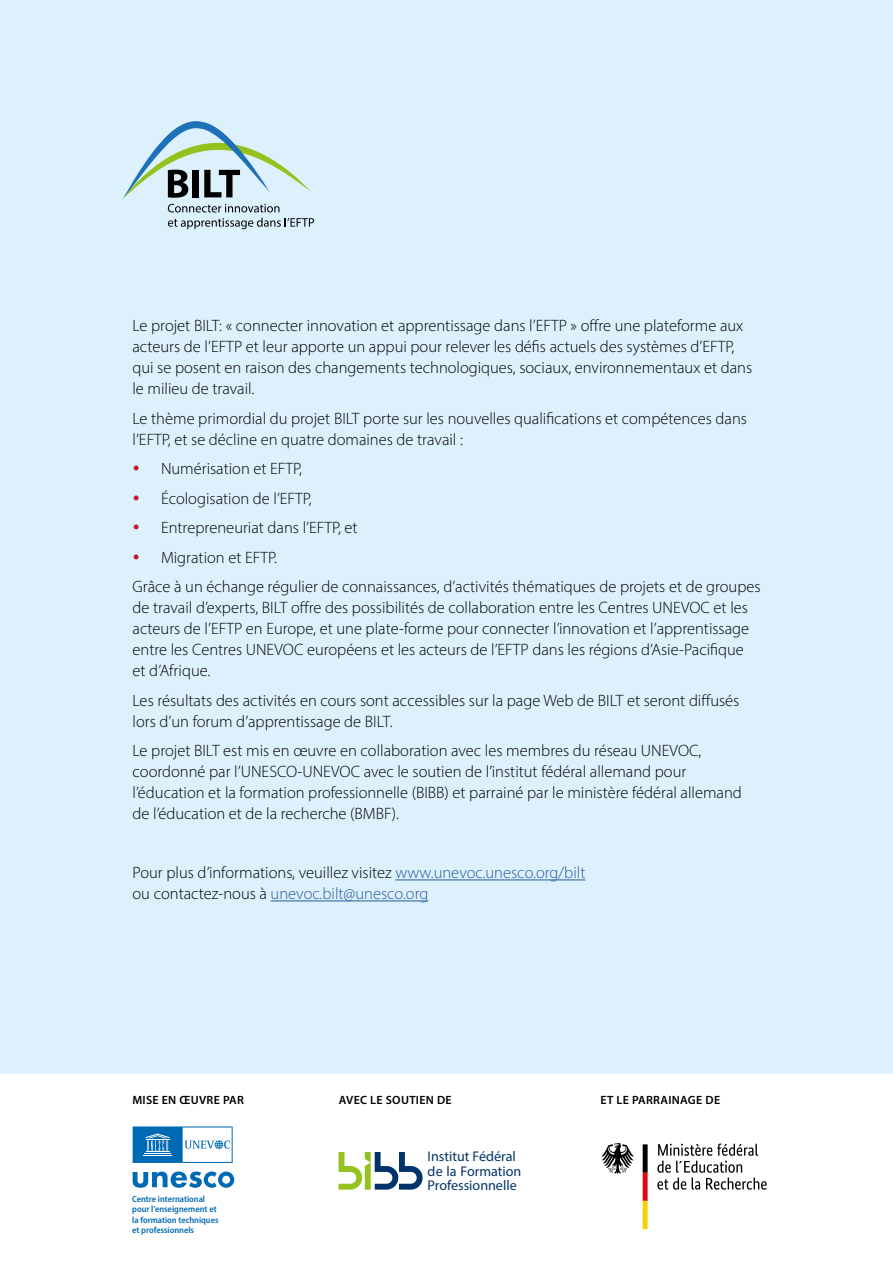
<style>
.page{position:relative;width:893px;height:1263px;background:#fff}
.page>*{position:absolute;margin:0;border:0;box-sizing:border-box;transform-origin:0 0}
.t1{font:300 16.5px/21px "Myriad Pro";color:#000}
.t2{font:14.1px/14.1px "Myriad Pro";color:#003369}
.t3{font:600 12px "Myriad Pro";letter-spacing:.025em;color:#000}
.t4{font:600 semi-condensed 9px/10.2px "Myriad Pro";color:#0069b4}
.s1{color:#275b9b}
</style>
<div class="page">
<div style="left:0;top:0;width:893px;height:1074px;background:#ddf1fd"></div>
<hr style="left:395px;top:879px;width:190px;height:1px;background:#275b9b">
<hr style="left:271px;top:900px;width:157px;height:1px;background:#275b9b">
<svg style="left:168px;top:218px;width:146px;height:11px"></svg>
<svg style="left:122px;top:121px;width:189px;height:91px"></svg>
<svg style="left:339px;top:1152px;width:84px;height:37px"></svg>
<svg style="left:657px;top:1143px;width:110px;height:47px"></svg>
<svg style="left:601px;top:1143px;width:33px;height:31px"></svg>
<svg style="left:643px;top:1144px;width:5px;height:85px"></svg>
<svg style="left:133px;top:1171px;width:101px;height:17px"></svg>
<svg style="left:133px;top:1126px;width:100px;height:37px"></svg>
<p class="t1" style="left:132px;top:315px;width:621px">Le projet BILT: « connecter innovation et apprentissage dans l’EFTP » offre une plateforme aux acteurs de l’EFTP et leur apporte un appui pour relever les défis actuels des systèmes d’EFTP, qui se posent en raison des changements technologiques, sociaux, environnementaux et dans le milieu de travail.</p>
<p class="t1" style="left:132px;top:407px;width:616px">Le thème primordial du projet BILT porte sur les nouvelles qualifications et compétences dans l’EFTP, et se décline en quatre domaines de travail :</p>
<p class="t1" style="left:161px;top:458px;width:143px">Numérisation et EFTP,</p>
<p class="t1" style="left:161px;top:487px;width:152px">Écologisation de l’EFTP,</p>
<p class="t1" style="left:161px;top:517px;width:198px">Entrepreneuriat dans l’EFTP, et</p>
<p class="t1" style="left:161px;top:547px;width:117px">Migration et EFTP.</p>
<p class="t1" style="left:133px;top:576px;width:630px">Grâce à un échange régulier de connaissances, d’activités thématiques de projets et de groupes</p>
<p class="t1" style="left:133px;top:597px;width:618px">de travail d’experts, BILT offre des possibilités de collaboration entre les Centres UNEVOC et les acteurs de l’EFTP en Europe, et une plate-forme pour connecter l’innovation et l’apprentissage entre les Centres UNEVOC européens et les acteurs de l’EFTP dans les régions d’Asie-Pacifique et d’Afrique.</p>
<p class="t1" style="left:133px;top:690px;width:608px">Les résultats des activités en cours sont accessibles sur la page Web de BILT et seront diffusés lors d’un forum d’apprentissage de BILT.</p>
<p class="t1" style="left:133px;top:740px;width:611px">Le projet BILT est mis en œuvre en collaboration avec les membres du réseau UNEVOC, coordonné par l’UNESCO-UNEVOC avec le soutien de l’institut fédéral allemand pour l’éducation et la formation professionnelle (BIBB) et parrainé par le ministère fédéral allemand de l’éducation et de la recherche (BMBF).</p>
<p class="t1" style="left:133px;top:862px;width:454px">Pour plus d’informations, veuillez visitez <span class="s1">www.unevoc.unesco.org/bilt </span>ou contactez-nous à <span class="s1">unevoc.bilt@unesco.org</span></p>
<p class="t3" style="left:132px;top:1092px;width:113px">MISE EN ŒUVRE PAR</p>
<p class="t3" style="left:339px;top:1092px;width:114px">AVEC LE SOUTIEN DE</p>
<p class="t3" style="left:601px;top:1092px;width:121px">ET LE PARRAINAGE DE</p>
<p class="t4" style="left:132px;top:1194px;width:88px">Centre international pour l’enseignement et la formation techniques et professionnels</p>
<p class="t2" style="left:428px;top:1149px;width:95px">Institut Fédéral de la Formation<br>Professionnelle</p>
</div>
